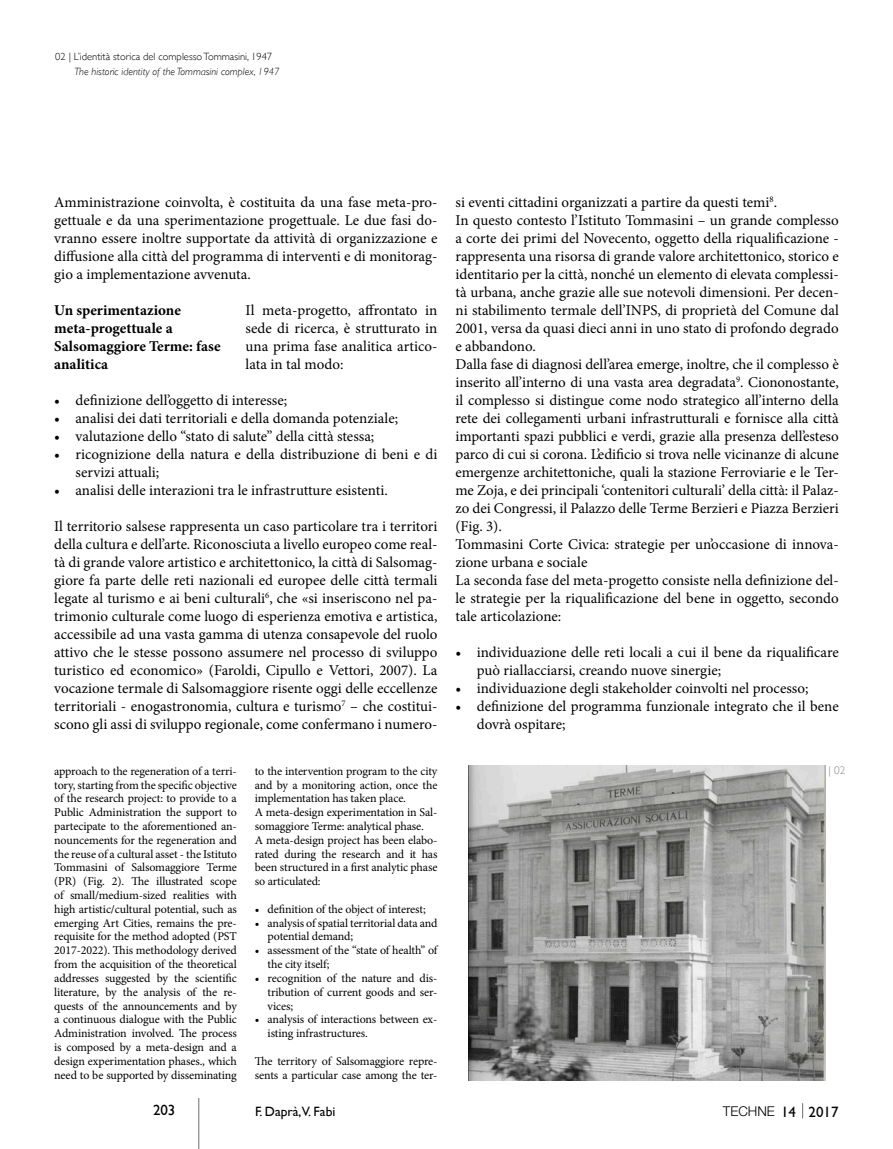
<style>
.page{position:relative;width:893px;height:1149px;background:#fff}
.page>*{position:absolute;margin:0;border:0;box-sizing:border-box;transform-origin:0 0}
.t1{font:15px/18px "Minion Pro";letter-spacing:-.005em;color:#000}
.t2{font:700 15px/18px "Minion Pro";color:#000}
.t3{font:15px "Gill Sans";color:#000}
.t4{font:13.5px "Gill Sans";color:#000}
.t5{font:300 13.5px "Helvetica Neue";color:#000}
.t6{font:12px/13.8px "Minion Pro";letter-spacing:-.01em;color:#000}
.t7{font:300 11.25px "Gill Sans";color:#878786}
.t8{font:300 10.5px "Gill Sans";color:#000}
.t9{font:italic 300 10.5px "Gill Sans";color:#000}
.s1{font-family:"Gill Sans";font-weight:400;font-size:15px}
</style>
<div class="page">
<svg style="left:802px;top:1103px;width:1px;height:15px"></svg>
<hr style="left:198px;top:1097px;width:1px;height:51px;background:#6e6e6e">
<img style="left:469px;top:765px;width:356px;height:315px">
<p class="t8" style="left:55px;top:49px;width:218px">02 | L’identità storica del complesso Tommasini, 1947</p>
<p class="t9" style="left:74px;top:66px;width:207px">The historic identity of the Tommasini complex, 1947</p>
<p class="t1" style="left:54px;top:193px;width:385px;text-align:justify">Amministrazione coinvolta, è costituita da una fase meta-pro&shy;gettuale e da una sperimentazione progettuale. Le due fasi do&shy;vranno essere inoltre supportate da attività di organizzazione e diffusione alla città del programma di interventi e di monitorag&shy;gio a implementazione avvenuta.</p>
<p class="t2" style="left:54px;top:301px;width:168px">Un sperimentazione meta-progettuale a<br>Salsomaggiore Terme: fase analitica</p>
<p class="t1" style="left:246px;top:301px;width:193px;text-align:justify">Il meta-progetto, affrontato in sede di ricerca, è strutturato in una prima fase analitica artico&shy;lata in tal modo:</p>
<p class="t1" style="left:54px;top:391px;width:235px">• definizione dell’oggetto di interesse;</p>
<p class="t1" style="left:54px;top:409px;width:345px">• analisi dei dati territoriali e della domanda potenziale;</p>
<p class="t1" style="left:54px;top:427px;width:322px">• valutazione dello “stato di salute” della città stessa;</p>
<p class="t1" style="left:75px;top:445px;width:363px;text-indent:-21px">• ricognizione della natura e della distribuzione di beni e di servizi attuali;</p>
<p class="t1" style="left:54px;top:481px;width:335px">• analisi delle interazioni tra le infrastrutture esistenti.</p>
<p class="t1" style="left:54px;top:517px;width:385px;text-align:justify">Il territorio salsese rappresenta un caso particolare tra i territori della cultura e dell’arte. Riconosciuta a livello europeo come real&shy;tà di grande valore artistico e architettonico, la città di Salsomag&shy;giore fa parte delle reti nazionali ed europee delle città termali legate al turismo e ai beni culturali<sup>6</sup>, che «si inseriscono nel pa&shy;trimonio culturale come luogo di esperienza emotiva e artistica, accessibile ad una vasta gamma di utenza consapevole del ruolo attivo che le stesse possono assumere nel processo di sviluppo turistico ed economico» (Faroldi, Cipullo e Vettori, 2007). La vocazione termale di Salsomaggiore risente oggi delle eccellenze territoriali - enogastronomia, cultura e turismo<sup>7</sup> – che costitui&shy;scono gli assi di sviluppo regionale, come confermano i numero-</p>
<p class="t6" style="left:54px;top:763px;width:184px;text-align:justify">approach to the regeneration of a terri&shy;tory, starting from the specific objective of the research project: to provide to a Public Administration the support to partecipate to the aforementioned an&shy;nouncements for the regeneration and the reuse of a cultural asset - the Istituto Tommasini of Salsomaggiore Terme (PR) (Fig. 2). The illustrated scope of small/medium-sized realities with high artistic/cultural potential, such as emerging Art Cities, remains the pre&shy;requisite for the method adopted (PST 2017-2022). This methodology derived from the acquisition of the theoretical addresses suggested by the scientific literature, by the analysis of the re&shy;quests of the announcements and by a continuous dialogue with the Public Administration involved. The process is composed by a meta-design and a design experimentation phases., which need to be supported by disseminating</p>
<p class="t6" style="left:255px;top:763px;width:184px">to the intervention program to the city and by a monitoring action, once the implementation has taken place.<br>A meta-design experimentation in Sal&shy;somaggiore Terme: analytical phase.<br>A meta-design project has been elabo&shy;rated during the research and it has been structured in a first analytic phase so articulated:</p>
<p class="t6" style="left:255px;top:901px;width:172px">• definition of the object of interest;</p>
<p class="t6" style="left:268px;top:915px;width:171px;text-indent:-13px">• analysis of spatial territorial data and potential demand;</p>
<p class="t6" style="left:268px;top:943px;width:171px;text-indent:-13px">• assessment of the “state of health” of the city itself;</p>
<p class="t6" style="left:268px;top:970px;width:171px;text-align:justify;text-indent:-13px">• recognition of the nature and dis&shy;tribution of current goods and ser&shy;vices;</p>
<p class="t6" style="left:268px;top:1012px;width:171px;text-indent:-13px">• analysis of interactions between ex&shy;isting infrastructures.</p>
<p class="t6" style="left:255px;top:1053px;width:184px">The territory of Salsomaggiore repre&shy;sents a particular case among the ter-</p>
<p class="t1" style="left:455px;top:193px;width:385px">si eventi cittadini organizzati a partire da questi temi<sup>8</sup>.<br>In questo contesto l’Istituto Tommasini – un grande complesso a corte dei primi del Novecento, oggetto della riqualificazione - rappresenta una risorsa di grande valore architettonico, storico e identitario per la città, nonché un elemento di elevata complessi&shy;tà urbana, anche grazie alle sue notevoli dimensioni. Per decen&shy;ni stabilimento termale dell’INPS, di proprietà del Comune dal 2001, versa da quasi dieci anni in uno stato di profondo degrado e abbandono.<br>Dalla fase di diagnosi dell’area emerge, inoltre, che il complesso è inserito all’interno di una vasta area degradata<sup>9</sup>. Ciononostante, il complesso si distingue come nodo strategico all’interno della rete dei collegamenti urbani infrastrutturali e fornisce alla città importanti spazi pubblici e verdi, grazie alla presenza dell’esteso parco di cui si corona. L’edificio si trova nelle vicinanze di alcune emergenze architettoniche, quali la stazione Ferroviarie e le Ter&shy;me Zoja, e dei principali ‘contenitori culturali’ della città: il Palaz&shy;zo dei Congressi, il Palazzo delle Terme Berzieri e Piazza Berzieri (Fig. 3).<br>Tommasini Corte Civica: strategie per un’occasione di innova&shy;zione urbana e sociale<br>La seconda fase del meta-progetto consiste nella definizione del&shy;le strategie per la riqualificazione del bene in oggetto, secondo tale articolazione:</p>
<p class="t1" style="left:477px;top:643px;width:363px;text-indent:-21px">• individuazione delle reti locali a cui il bene da riqualificare può riallacciarsi, creando nuove sinergie;</p>
<p class="t1" style="left:455px;top:679px;width:354px">• individuazione degli stakeholder coinvolti nel processo;</p>
<p class="t1" style="left:477px;top:697px;width:364px;text-indent:-21px">• definizione del programma funzionale integrato che il bene dovrà ospitare;</p>
<p class="t7" style="left:828px;top:761px;width:18px">| 02</p>
<p class="t3" style="left:153px;top:1100px;width:24px">203</p>
<p class="t4" style="left:255px;top:1102px;width:82px">F. Daprà,V. Fabi</p>
<p class="t5" style="left:723px;top:1102px;width:117px">TECHNE <span class="s1">14 2017</span></p>
</div>
